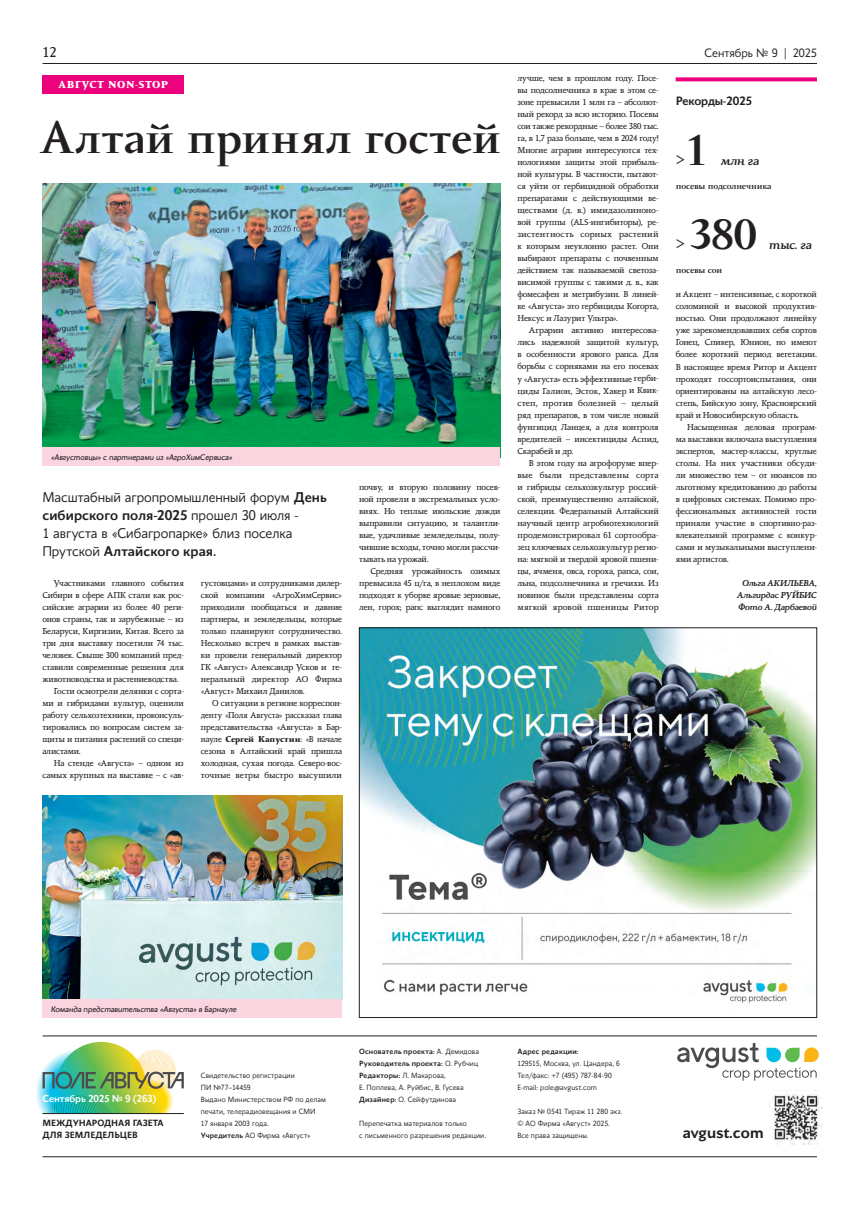
<style>
.page{position:relative;width:851px;height:1208px;background:#fff}
.page>*{position:absolute;margin:0;border:0;box-sizing:border-box;transform-origin:0 0}
.t1{font:500 45px "Conqueror";letter-spacing:.005em;color:#231f20}
.t2{font:500 42px "Conqueror";color:#231f20}
.t3{font:18px "Conqueror Slab";color:#231f20}
.t4{font:600 15.7px "Conqueror Sans";color:#231f20}
.t5{font:300 14px/18px "Conqueror Sans";letter-spacing:-.005em;color:#231f20}
.t6{font:14px "Conqueror Slab";color:#231f20}
.t7{font:300 12px "Conqueror Sans";color:#231f20}
.t8{font:500 12px "Conqueror Sans";letter-spacing:-.015em;color:#231f20}
.t9{font:italic 500 12px "Conqueror Slab";letter-spacing:-.015em;color:#231f20}
.t10{font:500 10px "Conqueror Sans";letter-spacing:-.01em;color:#fff}
.t11{font:800 10px "Conqueror";letter-spacing:.05em;color:#fff}
.t12{font:600 9px/12px "Conqueror Sans";color:#231f20}
.t13{font:500 9px "Conqueror";letter-spacing:-.02em;color:#231f20}
.t14{font:8.5px/12px "Conqueror Slab";letter-spacing:-.01em;color:#231f20;text-align:justify}
.t15{font:8.5px/12px "Conqueror Slab";letter-spacing:-.01em;color:#231f20;text-align:justify;scale:1.04 1}
.t16{font:italic 500 8.5px/12px "Conqueror Slab";letter-spacing:-.02em;color:#231f20;text-align:justify}
.t17{font:italic 8px "Conqueror Sans";letter-spacing:-.015em;color:#231f20}
.t18{font:300 7.5px/12px "Conqueror Sans";letter-spacing:.015em;color:#231f20}
.t19{font:500 7.5px "Conqueror Sans";letter-spacing:.025em;color:#231f20}
.s1{font-weight:500}
.s2{font-family:"Conqueror";font-weight:800}
</style>
<div class="page">
<hr style="left:43px;top:63px;width:773px;height:1px;background:#231f20">
<img style="left:769px;top:1091px;width:53px;height:53px">
<img style="left:361px;top:629px;width:453px;height:374px">
<svg style="left:677px;top:1043px;width:141px;height:37px"></svg>
<img style="left:36px;top:1042px;width:148px;height:71px">
<hr style="left:43px;top:1156px;width:773px;height:1px;background:#231f20">
<hr style="left:43px;top:1113px;width:141px;height:1px;background:#231f20">
<hr style="left:43px;top:1035px;width:773px;height:1px;background:#231f20">
<div style="left:43px;top:75px;width:141px;height:18px;background:#ed027d"></div>
<img style="left:43px;top:183px;width:457px;height:264px">
<div style="left:43px;top:447px;width:457px;height:18px;background:#fad5e0"></div>
<img style="left:43px;top:795px;width:299px;height:204px">
<div style="left:43px;top:999px;width:299px;height:18px;background:#fad5e0"></div>
<svg style="left:675px;top:77px;width:141px;height:4px"></svg>
<h3 class="t6" style="left:43px;top:44px;width:15px">12</h3>
<h3 class="t7" style="left:704px;top:46px;width:114px">Сентябрь № 9 | 2025</h3>
<p class="t11" style="left:58px;top:78px;width:112px">АВГУСТ NON-STOP</p>
<p class="t14" style="left:517px;top:73px;width:143px">лучше, чем в прошлом году. Посе&shy;вы подсолнечника в крае в этом се&shy;зоне превысили 1 млн га – абсолют&shy;ный рекорд за всю историю. Посевы сои также рекордные – более 380 тыс. га, в 1,7 раза больше, чем в 2024 году!<br>Многие аграрии интересуются тех&shy;нологиями защиты этой прибыль&shy;ной культуры. В частности, пытают&shy;ся уйти от гербицидной обработки препаратами с действующими ве&shy;ществами (д. в.) имидазолиноно&shy;вой группы (ALS-ингибиторы), ре&shy;зистентность сорных растений к которым неуклонно растет. Они выбирают препараты с почвенным действием так называемой светоза&shy;висимой группы с такими д. в., как фомесафен и метрибузин. В линей&shy;ке «Августа» это гербициды Когорта, Нексус и Лазурит Ультра».</p>
<p class="t15" style="left:517px;top:325px;width:137px;text-indent:11px">Аграрии активно интересова&shy;лись надежной защитой культур, в особенности ярового рапса. Для борьбы с сорняками на его посевах у «Августа» есть эффективные герби&shy;циды Галион, Эсток, Хакер и Квик&shy;степ, против болезней – целый ряд препаратов, в том числе новый фунгицид Ланцея, а для контроля вредителей – инсектициды Аспид, Скарабей и др.</p>
<p class="t14" style="left:517px;top:457px;width:143px;text-indent:11px">В этом году на агрофоруме впер&shy;вые были представлены сорта и гибриды сельхозкультур россий&shy;ской, преимущественно алтайской, селекции. Федеральный Алтайский научный центр агробиотехнологий продемонстрировал 61 сортообра&shy;зец ключевых сельхозкультур регио&shy;на: мягкой и твердой яровой пшени&shy;цы, ячменя, овса, гороха, рапса, сои, льна, подсолнечника и гречихи. Из новинок были представлены сорта мягкой яровой пшеницы Ритор</p>
<h1 class="t1" style="left:40px;top:110px;width:463px">Алтай принял гостей</h1>
<p class="t17" style="left:51px;top:452px;width:183px">«Августовцы» с партнерами из «АгроХимСервиса»</p>
<p class="t14" style="left:359px;top:481px;width:143px">почву, и вторую половину посев&shy;ной провели в экстремальных усло&shy;виях. Но теплые июльские дожди выправили ситуацию, и талантли&shy;вые, удачливые земледельцы, полу&shy;чившие всходы, точно могли рассчи&shy;тывать на урожай.</p>
<p class="t14" style="left:359px;top:565px;width:143px;text-indent:11px">Средняя урожайность озимых превысила 45 ц/га, в неплохом виде подходят к уборке яровые зерновые, лен, горох; рапс выглядит намного</p>
<h3 class="t5" style="left:42px;top:488px;width:286px">Масштабный агропромышленный форум <span class="s1">День сибирского поля-2025</span> прошел 30 июля -<br>1 августа в «Сибагропарке» близ поселка Прутской <span class="s1">Алтайского края.</span></h3>
<p class="t14" style="left:54px;top:577px;width:131px">Участниками главного события</p>
<p class="t14" style="left:42px;top:589px;width:143px">Сибири в сфере АПК стали как рос-</p>
<p class="t14" style="left:42px;top:601px;width:143px">сийские аграрии из более 40 реги-</p>
<p class="t14" style="left:42px;top:613px;width:143px">онов страны, так и зарубежные – из</p>
<p class="t14" style="left:42px;top:625px;width:143px">Беларуси, Киргизии, Китая. Всего за</p>
<p class="t14" style="left:42px;top:637px;width:143px">три дня выставку посетили 74 тыс.</p>
<p class="t14" style="left:42px;top:649px;width:143px">человек. Свыше 300 компаний пред-</p>
<p class="t14" style="left:42px;top:661px;width:143px">ставили современные решения для</p>
<p class="t14" style="left:42px;top:673px;width:138px">животноводства и растениеводства.</p>
<p class="t14" style="left:54px;top:685px;width:131px">Гости осмотрели делянки с сорта-</p>
<p class="t14" style="left:42px;top:697px;width:143px">ми и гибридами культур, оценили</p>
<p class="t14" style="left:42px;top:709px;width:143px">работу сельхозтехники, проконсуль-</p>
<p class="t14" style="left:42px;top:721px;width:143px">тировались по вопросам систем за-</p>
<p class="t14" style="left:42px;top:733px;width:143px">щиты и питания растений со специ-</p>
<p class="t14" style="left:42px;top:745px;width:40px">алистами.</p>
<p class="t14" style="left:54px;top:757px;width:131px">На стенде «Августа» – одном из</p>
<p class="t14" style="left:42px;top:769px;width:143px">самых крупных на выставке – с «ав-</p>
<p class="t14" style="left:201px;top:577px;width:143px">густовцами» и сотрудниками дилер&shy;ской компании «АгроХимСервис» приходили пообщаться и давние партнеры, и земледельцы, которые только планируют сотрудничество.<br>Несколько встреч в рамках выстав&shy;ки провели генеральный директор ГК «Август» Александр Усков и ге&shy;неральный директор АО Фирма «Август» Михаил Данилов.</p>
<p class="t14" style="left:201px;top:697px;width:143px;text-indent:11px">О ситуации в регионе корреспон&shy;денту «Поля Августа» рассказал глава представительства «Августа» в Бар&shy;науле <span class="s2">Сергей Капустин</span>: «В начале сезона в Алтайский край пришла холодная, сухая погода. Северо-вос&shy;точные ветры быстро высушили</p>
<h3 class="t8" style="left:675px;top:94px;width:78px">Рекорды-2025</h3>
<h2 class="t2" style="left:684px;top:125px;width:25px">1</h2>
<h3 class="t3" style="left:675px;top:149px;width:11px">&gt;</h3>
<h3 class="t9" style="left:721px;top:154px;width:40px">млн га</h3>
<p class="t13" style="left:675px;top:181px;width:97px">посевы подсолнечника</p>
<h2 class="t2" style="left:689px;top:209px;width:69px">380</h2>
<h3 class="t3" style="left:675px;top:233px;width:11px">&gt;</h3>
<p class="t13" style="left:675px;top:265px;width:48px">посевы сои</p>
<h3 class="t9" style="left:769px;top:238px;width:44px">тыс. га</h3>
<p class="t14" style="left:675px;top:289px;width:143px">и Акцент – интенсивные, с короткой соломиной и высокой продуктив&shy;ностью. Они продолжают линейку уже зарекомендовавших себя сортов Гонец, Спикер, Юнион, но имеют более короткий период вегетации.<br>В настоящее время Ритор и Акцент проходят госсортоиспытания, они ориентированы на алтайскую лесо&shy;степь, Бийскую зону, Красноярский край и Новосибирскую область.</p>
<p class="t14" style="left:675px;top:421px;width:143px;text-indent:11px">Насыщенная деловая програм&shy;ма выставки включала выступления экспертов, мастер-классы, круглые столы. На них участники обсуди&shy;ли множество тем – от нюансов по льготному кредитованию до работы в цифровых системах. Помимо про&shy;фессиональных активностей гости приняли участие в спортивно-раз&shy;влекательной программе с конкур&shy;сами и музыкальными выступлени&shy;ями артистов.</p>
<p class="t16" style="left:737px;top:577px;width:81px;text-indent:5px">Ольга АКИЛЬЕВА, Альгирдас РУЙБИС Фото А. Дарбаевой</p>
<p class="t17" style="left:51px;top:1004px;width:187px">Команда представительства «Августа» в Барнауле</p>
<p class="t10" style="left:43px;top:1092px;width:115px">Сентябрь 2025 № 9 (263)</p>
<p class="t12" style="left:43px;top:1116px;width:122px">МЕЖДУНАРОДНАЯ ГАЗЕТА<br>ДЛЯ ЗЕМЛЕДЕЛЬЦЕВ</p>
<p class="t18" style="left:201px;top:1069px;width:127px">Свидетельство регистрации<br>ПИ №77–14459<br>Выдано Министерством РФ по делам печати, телерадиовещания и СМИ<br>17 января 2003 года.<br><span class="s1">Учредитель</span> АО Фирма «Август»</p>
<p class="t18" style="left:359px;top:1045px;width:121px"><span class="s1">Основатель проекта:</span> А. Демидова<br><span class="s1">Руководитель проекта:</span> О. Рубчиц<br><span class="s1">Редакторы:</span> Л. Макарова,<br>Е. Поплева, А. Руйбис, В. Гусева<br><span class="s1">Дизайнер:</span> О. Сейфутдинова</p>
<p class="t18" style="left:359px;top:1117px;width:128px">Перепечатка материалов только<br>с письменного разрешения редакции.</p>
<p class="t19" style="left:517px;top:1046px;width:63px">Адрес редакции:</p>
<p class="t18" style="left:517px;top:1057px;width:104px">129515, Москва, ул. Цандера, 6<br>Тел/факс: +7 (495) 787-84-90<br>E-mail: pole@avgust.com</p>
<p class="t18" style="left:517px;top:1105px;width:106px">Заказ № 0541 Тираж 11 280 экз. © АО Фирма «Август» 2025.<br>Все права защищены.</p>
<h3 class="t4" style="left:682px;top:1122px;width:82px">avgust.com</h3>
</div>
